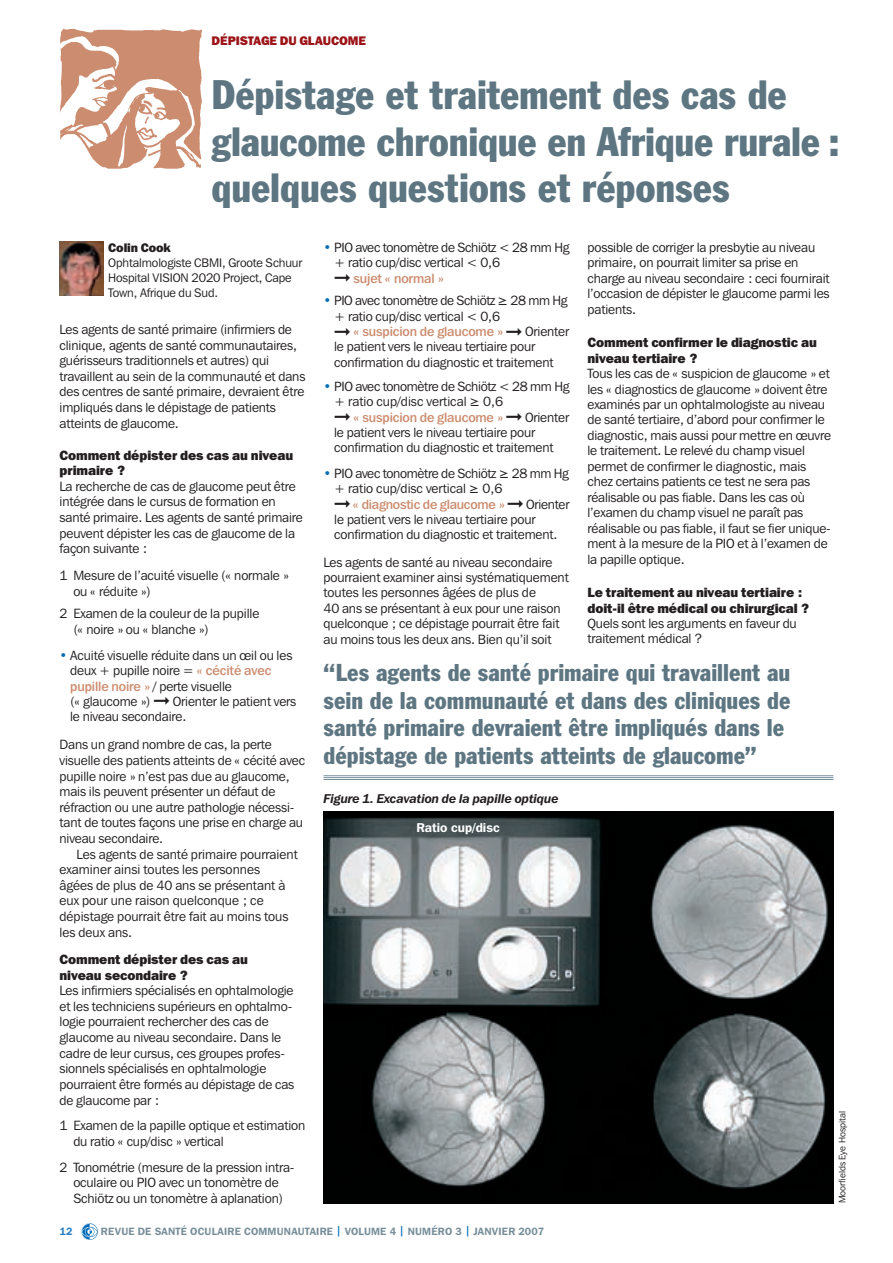
<style>
.page{position:relative;width:893px;height:1263px;background:#fff}
.page>*{position:absolute;margin:0;border:0;box-sizing:border-box;transform-origin:0 0}
.t1{font:condensed 40.5px/46.5px "Franklin Gothic BT";letter-spacing:-.005em;color:#5d7682}
.t2{font:condensed 24px/27.8px "Franklin Gothic BT";color:#5d7682}
.t3{font:13.35px/15.6px "Franklin Gothic IT Cby BT";letter-spacing:-.01em;color:#231f20}
.t4{font:800 13.35px/15.5px "Franklin Gothic IT Cby BT";letter-spacing:-.01em;color:#231f20}
.t5{font:italic 600 12.75px "Franklin Gothic IT Cby BT";letter-spacing:-.01em;color:#231f20}
.t6{font:600 12.75px "Franklin Gothic IT Cby BT";color:#fff}
.t7{font:12.3px/15px "Franklin Gothic IT Cby BT";letter-spacing:-.01em;color:#231f20}
.t8{font:800 12.3px "Franklin Gothic IT Cby BT";letter-spacing:-.01em;color:#9c1418}
.t9{font:800 12.3px "Franklin Gothic IT Cby BT";letter-spacing:-.01em;color:#231f20}
.t10{font:600 10.5px "Franklin Gothic IT Cby BT";letter-spacing:.02em;color:#778e9a}
.t11{font:600 10.5px "Franklin Gothic IT Cby BT";color:#267ec2}
.t12{font:9.3px "Franklin Gothic IT Cby BT";color:#231f20}
.s1{color:#006cb7}
.s2{font-weight:500;color:#cc8c6f}
.s3{font-family:"Lucida Grande"}
</style>
<div class="page">
<img style="left:81px;top:1223px;width:16px;height:16px">
<img style="left:323px;top:811px;width:510px;height:392px">
<img style="left:60px;top:242px;width:43px;height:54px">
<hr style="left:323px;top:775px;width:510px;height:1px;background:#778e9a">
<hr style="left:323px;top:777px;width:510px;height:1px;background:#778e9a">
<hr style="left:323px;top:779px;width:510px;height:1px;background:#778e9a">
<img style="left:60px;top:28px;width:142px;height:141px">
<p class="t8" style="left:211px;top:33px;width:156px">DÉPISTAGE DU GLAUCOME</p>
<h1 class="t1" style="left:211px;top:71px;width:630px">Dépistage et traitement des cas de glaucome chronique en Afrique rurale : quelques questions et réponses</h1>
<p class="t9" style="left:108px;top:240px;width:64px">Colin Cook</p>
<p class="t7" style="left:108px;top:255px;width:196px">Ophtalmologiste CBMI, Groote Schuur<br>Hospital VISION 2020 Project, Cape<br>Town, Afrique du Sud.</p>
<p class="t3" style="left:60px;top:321px;width:247px">Les agents de santé primaire (infirmiers de clinique, agents de santé communautaires, guérisseurs traditionnels et autres) qui travaillent au sein de la communauté et dans des centres de santé primaire, devraient être impliqués dans le dépistage de patients atteints de glaucome.</p>
<p class="t4" style="left:60px;top:447px;width:235px">Comment dépister des cas au niveau primaire ?</p>
<p class="t3" style="left:60px;top:478px;width:245px">La recherche de cas de glaucome peut être intégrée dans le cursus de formation en santé primaire. Les agents de santé primaire peuvent dépister les cas de glaucome de la façon suivante :</p>
<p class="t3" style="left:73px;top:568px;width:217px;text-indent:-14px">1 Mesure de l’acuité visuelle (« normale » ou « réduite »)</p>
<p class="t3" style="left:73px;top:605px;width:188px;text-indent:-14px">2 Examen de la couleur de la pupille (« noire » ou « blanche »)</p>
<p class="t3" style="left:70px;top:647px;width:228px;text-indent:-11px"><span class="s1">•</span> Acuité visuelle réduite dans un œil ou les deux + pupille noire = <span class="s2">« cécité avec pupille noire »</span> / perte visuelle<br>(« glaucome ») ➞ Orienter le patient vers le niveau secondaire.</p>
<p class="t3" style="left:60px;top:737px;width:247px">Dans un grand nombre de cas, la perte visuelle des patients atteints de « cécité avec pupille noire » n’est pas due au glaucome, mais ils peuvent présenter un défaut de réfraction ou une autre pathologie nécessi&shy;tant de toutes façons une prise en charge au niveau secondaire.</p>
<p class="t3" style="left:60px;top:846px;width:240px;text-indent:17px">Les agents de santé primaire pourraient examiner ainsi toutes les personnes<br>âgées de plus de 40 ans se présentant à eux pour une raison quelconque ; ce dépistage pourrait être fait au moins tous les deux ans.</p>
<p class="t4" style="left:60px;top:951px;width:190px">Comment dépister des cas au niveau secondaire ?</p>
<p class="t3" style="left:60px;top:982px;width:236px">Les infirmiers spécialisés en ophtalmologie et les techniciens supérieurs en ophtalmo&shy;logie pourraient rechercher des cas de glaucome au niveau secondaire. Dans le cadre de leur cursus, ces groupes profes&shy;sionnels spécialisés en ophtalmologie pourraient être formés au dépistage de cas de glaucome par :</p>
<p class="t3" style="left:73px;top:1117px;width:233px;text-indent:-14px">1 Examen de la papille optique et estimation du ratio « cup/disc » vertical</p>
<p class="t3" style="left:60px;top:1159px;width:237px;text-align:center">2 Tonométrie (mesure de la pression intra&shy;oculaire ou PIO avec un tonomètre de<br>Schiötz ou un tonomètre à aplanation)</p>
<p class="t3" style="left:334px;top:239px;width:237px;text-indent:-11px"><span class="s1">•</span> PIO avec tonomètre de Schiötz &lt; 28 mm Hg + ratio cup/disc vertical &lt; 0,6<br>➞ <span class="s2">sujet « normal »</span></p>
<p class="t3" style="left:334px;top:293px;width:237px;text-indent:-11px"><span class="s1">•</span> PIO avec tonomètre de Schiötz <span class="s3">≥</span> 28 mm Hg + ratio cup/disc vertical &lt; 0,6<br>➞ <span class="s2">« suspicion de glaucome »</span> ➞ Orienter le patient vers le niveau tertiaire pour confirmation du diagnostic et traitement</p>
<p class="t3" style="left:334px;top:378px;width:237px;text-indent:-11px"><span class="s1">•</span> PIO avec tonomètre de Schiötz &lt; 28 mm Hg + ratio cup/disc vertical <span class="s3">≥</span> 0,6<br>➞ <span class="s2">« suspicion de glaucome »</span> ➞ Orienter le patient vers le niveau tertiaire pour confirmation du diagnostic et traitement</p>
<p class="t3" style="left:334px;top:465px;width:237px;text-indent:-11px"><span class="s1">•</span> PIO avec tonomètre de Schiötz <span class="s3">≥</span> 28 mm Hg + ratio cup/disc vertical <span class="s3">≥</span> 0,6<br>➞ <span class="s2">« diagnostic de glaucome »</span> ➞ Orienter le patient vers le niveau tertiaire pour confirmation du diagnostic et traitement.</p>
<p class="t3" style="left:323px;top:554px;width:247px">Les agents de santé au niveau secondaire pourraient examiner ainsi systématiquement toutes les personnes âgées de plus de<br>40 ans se présentant à eux pour une raison quelconque ; ce dépistage pourrait être fait au moins tous les deux ans. Bien qu’il soit</p>
<p class="t3" style="left:587px;top:239px;width:244px">possible de corriger la presbytie au niveau primaire, on pourrait limiter sa prise en charge au niveau secondaire : ceci fournirait l’occasion de dépister le glaucome parmi les patients.</p>
<p class="t4" style="left:587px;top:334px;width:231px">Comment confirmer le diagnostic au niveau tertiaire ?</p>
<p class="t3" style="left:587px;top:365px;width:245px">Tous les cas de « suspicion de glaucome » et les « diagnostics de glaucome » doivent être examinés par un ophtalmologiste au niveau de santé tertiaire, d’abord pour confirmer le diagnostic, mais aussi pour mettre en œuvre le traitement. Le relevé du champ visuel permet de confirmer le diagnostic, mais chez certains patients ce test ne sera pas réalisable ou pas fiable. Dans les cas où l’examen du champ visuel ne paraît pas réalisable ou pas fiable, il faut se fier unique&shy;ment à la mesure de la PIO et à l’examen de la papille optique.</p>
<p class="t4" style="left:587px;top:584px;width:223px">Le traitement au niveau tertiaire : doit-il être médical ou chirurgical ?</p>
<p class="t3" style="left:587px;top:615px;width:211px">Quels sont les arguments en faveur du traitement médical ?</p>
<h2 class="t2" style="left:323px;top:658px;width:468px">“Les agents de santé primaire qui travaillent au sein de la communauté et dans des cliniques de santé primaire devraient être impliqués dans le dépistage de patients atteints de glaucome”</h2>
<p class="t5" style="left:323px;top:791px;width:237px">Figure 1. Excavation de la papille optique</p>
<p class="t6" style="left:416px;top:819px;width:85px">RATIO CUP/DISC</p>
<p class="t11" style="left:60px;top:1225px;width:15px">12</p>
<p class="t10" style="left:101px;top:1225px;width:445px">REVUE DE SANTÉ OCULAIRE CO MMUNAUTAIRE <span class="s1">|</span> VOLUME 4 <span class="s1">|</span> NUMÉRO 3 <span class="s1">|</span> JANVIE R 2007</p>
<p class="t12" style="left:836px;top:1203px;width:94px;rotate:-90deg">Moorfields Eye Hospital</p>
</div>
